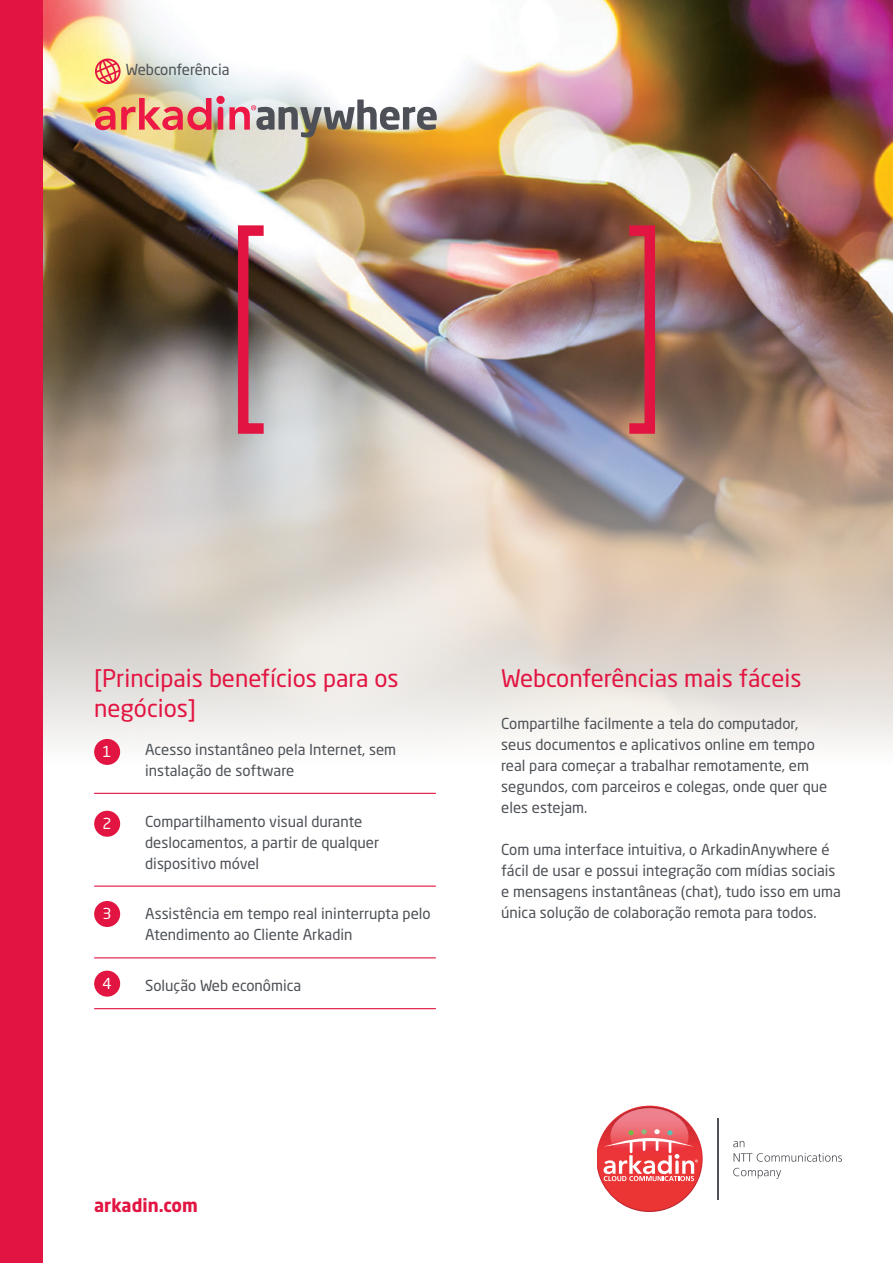
<style>
.page{position:relative;width:893px;height:1263px;background:#fff}
.page>*{position:absolute;margin:0;border:0;box-sizing:border-box;transform-origin:0 0}
.Front_-_Benefits_Key{font:24px/30px "Neo Sans Pro Cyr";color:#e21542}
.Footer_-_Deliverable{font:700 18px "Neo Sans Pro Cyr";color:#e21542}
.Front_-_Benefice_ite{font:15px/21px "Neo Sans Pro Cyr";color:#4d5156}
.Footer_-_Product{font:15px "Neo Sans Pro Cyr";color:#4d5156}
.t1{font:15px "Neo Sans Pro Cyr";color:#fff}
</style>
<div class="page">
<img style="left:43px;top:0;width:850px;height:275px">
<img style="left:43px;top:275px;width:850px;height:490px">
<div style="left:0;top:0;width:43px;height:1263px;background:#e21542"></div>
<div style="left:624px;top:225px;width:31px;height:209px;border:10px solid #e21542"></div>
<div style="left:238px;top:225px;width:31px;height:209px;border:10px solid #e21542"></div>
<svg style="left:95px;top:59px;width:26px;height:25px"></svg>
<hr style="left:94px;top:793px;width:342px;height:1px;background:#e21542">
<hr style="left:94px;top:885px;width:342px;height:2px;background:#e21542">
<hr style="left:94px;top:957px;width:342px;height:1px;background:#e21542">
<hr style="left:94px;top:1008px;width:342px;height:1px;background:#e21542">
<div style="left:94px;top:739px;width:26px;height:26px;background:#e21542;border-radius:50%"></div>
<div style="left:94px;top:811px;width:26px;height:26px;background:#e21542;border-radius:50%"></div>
<div style="left:94px;top:901px;width:26px;height:26px;background:#e21542;border-radius:50%"></div>
<hr style="left:718px;top:1118px;width:1px;height:81px;background:#4d5056">
<svg style="left:733px;top:1141px;width:11px;height:6px"></svg>
<svg style="left:733px;top:1168px;width:48px;height:11px"></svg>
<svg style="left:734px;top:1153px;width:108px;height:9px"></svg>
<svg style="left:597px;top:1106px;width:106px;height:106px"></svg>
<div style="left:94px;top:971px;width:26px;height:26px;background:#e21542;border-radius:50%"></div>
<img style="left:95px;top:96px;width:342px;height:42px">
<p class="Footer_-_Product" style="left:126px;top:61px;width:105px">Webconferência</p>
<p class="Front_-_Benefits_Key" style="left:94px;top:663px;width:306px">[Principais benefícios para os negócios]</p>
<p class="Front_-_Benefice_ite" style="left:145px;top:738px;width:252px">Acesso instantâneo pela Internet, sem instalação de software</p>
<p class="Front_-_Benefice_ite" style="left:145px;top:810px;width:235px">Compartilhamento visual durante deslocamentos, a partir de qualquer dispositivo móvel</p>
<p class="Front_-_Benefice_ite" style="left:145px;top:903px;width:287px">Assistência em tempo real ininterrupta pelo<br>Atendimento ao Cliente Arkadin</p>
<p class="Front_-_Benefice_ite" style="left:145px;top:975px;width:158px">Solução Web econômica</p>
<p class="t1" style="left:103px;top:743px;width:11px">1</p>
<p class="t1" style="left:103px;top:814px;width:11px">2</p>
<p class="t1" style="left:103px;top:905px;width:11px">3</p>
<p class="t1" style="left:103px;top:974px;width:11px">4</p>
<p class="Front_-_Benefits_Key" style="left:501px;top:663px;width:302px">Webconferências mais fáceis</p>
<p class="Front_-_Benefice_ite" style="left:501px;top:713px;width:328px">Compartilhe facilmente a tela do computador, seus documentos e aplicativos online em tempo real para começar a trabalhar remotamente, em segundos, com parceiros e colegas, onde quer que eles estejam.</p>
<p class="Front_-_Benefice_ite" style="left:501px;top:839px;width:341px">Com uma interface intuitiva, o ArkadinAnywhere é fácil de usar e possui integração com mídias sociais e mensagens instantâneas (chat), tudo isso em uma única solução de colaboração remota para todos.</p>
<p class="Footer_-_Deliverable" style="left:94px;top:1193px;width:105px">arkadin.com</p>
</div>
